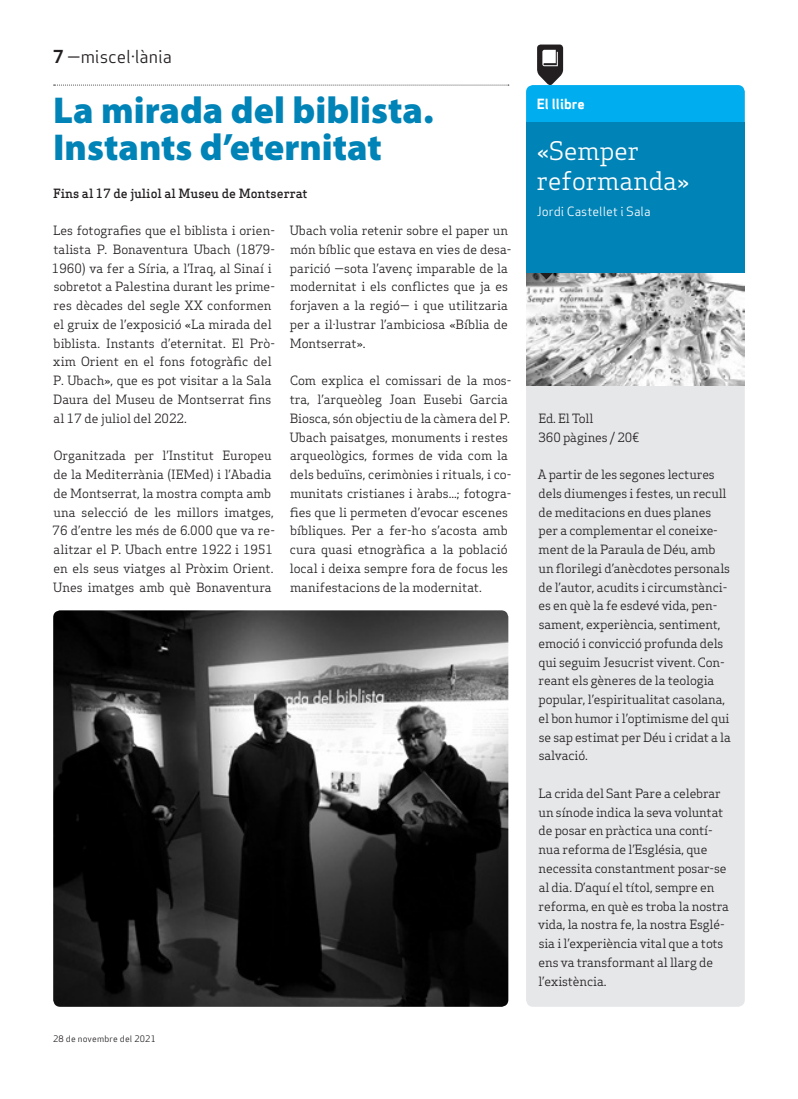
<style>
.page{position:relative;width:798px;height:1099px;background:#fff}
.page>*{position:absolute;margin:0;border:0;box-sizing:border-box;transform-origin:0 0}
.t1{font:900 37.5px/37.5px "Myriad Pro";color:#0083b6}
.t2{font:25px/30px "Apex Serif";color:#fff}
.t3{font:17.5px "Apex Sans Book T";color:#231f20}
.t4{font:13.75px "Apex Sans Bold T";color:#fff}
.t5{font:12.5px/18.8px "Apex Serif";color:#231f20}
.t6{font:500 12.5px "Apex Serif";color:#231f20}
.t7{font:12.5px "Apex Sans Book T";color:#fff}
.t8{font:8.75px "Apex Sans Book T";letter-spacing:.02em;color:#231f20}
.s1{font-family:"Apex Sans Bold T"}
</style>
<div class="page">
<img style="left:53px;top:610px;width:455px;height:396px">
<svg style="left:54px;top:85px;width:454px;height:1px"></svg>
<div style="left:526px;top:85px;width:218px;height:921px;background:#e6e7e9;border-radius:7px"></div>
<svg style="left:526px;top:45px;width:218px;height:78px"></svg>
<img style="left:526px;top:273px;width:218px;height:112px">
<svg style="left:539px;top:273px;width:14px;height:6px"></svg>
<div style="left:526px;top:123px;width:218px;height:150px;background:#0083b6"></div>
<h3 class="t3" style="left:53px;top:46px;width:120px"><span class="s1">7</span> —miscel·lània</h3>
<h1 class="t1" style="left:53px;top:90px;width:382px">La mirada del biblista.<br>Instants d’eternitat</h1>
<p class="t6" style="left:53px;top:185px;width:256px">Fins al 17 de juliol al Museu de Montserrat</p>
<p class="t5" style="left:52px;top:221px;width:224px">Les fotografies que el biblista i orien&shy;talista P. Bonaventura Ubach (1879- 1960) va fer a Síria, a l’Iraq, al Sinaí i sobretot a Palestina durant les prime&shy;res dècades del segle XX conformen el gruix de l’exposició «La mirada del biblista. Instants d’eternitat. El Prò&shy;xim Orient en el fons fotogràfic del P. Ubach», que es pot visitar a la Sala Daura del Museu de Montserrat fins al 17 de juliol del 2022.</p>
<p class="t5" style="left:53px;top:446px;width:224px">Organitzada per l’Institut Europeu de la Mediterrània (IEMed) i l’Abadia de Montserrat, la mostra compta amb una selecció de les millors imatges, 76 d’entre les més de 6.000 que va re&shy;alitzar el P. Ubach entre 1922 i 1951 en els seus viatges al Pròxim Orient.<br>Unes imatges amb què Bonaventura</p>
<p class="t5" style="left:289px;top:221px;width:223px">Ubach volia retenir sobre el paper un món bíblic que estava en vies de desa&shy;parició —sota l’avenç imparable de la modernitat i els conflictes que ja es forjaven a la regió— i que utilitzaria per a il·lustrar l’ambiciosa «Bíblia de Montserrat».</p>
<p class="t5" style="left:289px;top:371px;width:223px">Com explica el comissari de la mos&shy;tra, l’arqueòleg Joan Eusebi Garcia Biosca, són objectiu de la càmera del P.<br>Ubach paisatges, monuments i restes arqueològics, formes de vida com la dels beduïns, cerimònies i rituals, i co&shy;munitats cristianes i àrabs...; fotogra&shy;fies que li permeten d’evocar escenes bíbliques. Per a fer-ho s’acosta amb cura quasi etnogràfica a la població local i deixa sempre fora de focus les manifestacions de la modernitat.</p>
<p class="t8" style="left:53px;top:1032px;width:104px">28 de novembre del 2021</p>
<p class="t4" style="left:536px;top:95px;width:50px">El llibre</p>
<h2 class="t2" style="left:536px;top:136px;width:154px">«Semper reformanda»</h2>
<p class="t7" style="left:536px;top:204px;width:115px">Jordi Castellet i Sala</p>
<p class="t5" style="left:538px;top:408px;width:103px">Ed. El Toll<br>360 pàgines / 20€</p>
<p class="t5" style="left:537px;top:465px;width:195px">A partir de les segones lectures dels diumenges i festes, un recull de meditacions en dues planes per a complementar el coneixe&shy;ment de la Paraula de Déu, amb un florilegi d’anècdotes personals de l’autor, acudits i circumstànci&shy;es en què la fe esdevé vida, pen&shy;sament, experiència, sentiment, emoció i convicció profunda dels qui seguim Jesucrist vivent. Con&shy;reant els gèneres de la teologia popular, l’espiritualitat casolana, el bon humor i l’optimisme del qui se sap estimat per Déu i cridat a la salvació.</p>
<p class="t5" style="left:538px;top:783px;width:192px">La crida del Sant Pare a celebrar un sínode indica la seva voluntat de posar en pràctica una contí&shy;nua reforma de l’Església, que necessita constantment posar-se al dia. D’aquí el títol, sempre en reforma, en què es troba la nostra vida, la nostra fe, la nostra Esglé&shy;sia i l’experiència vital que a tots ens va transformant al llarg de l’existència.</p>
</div>
